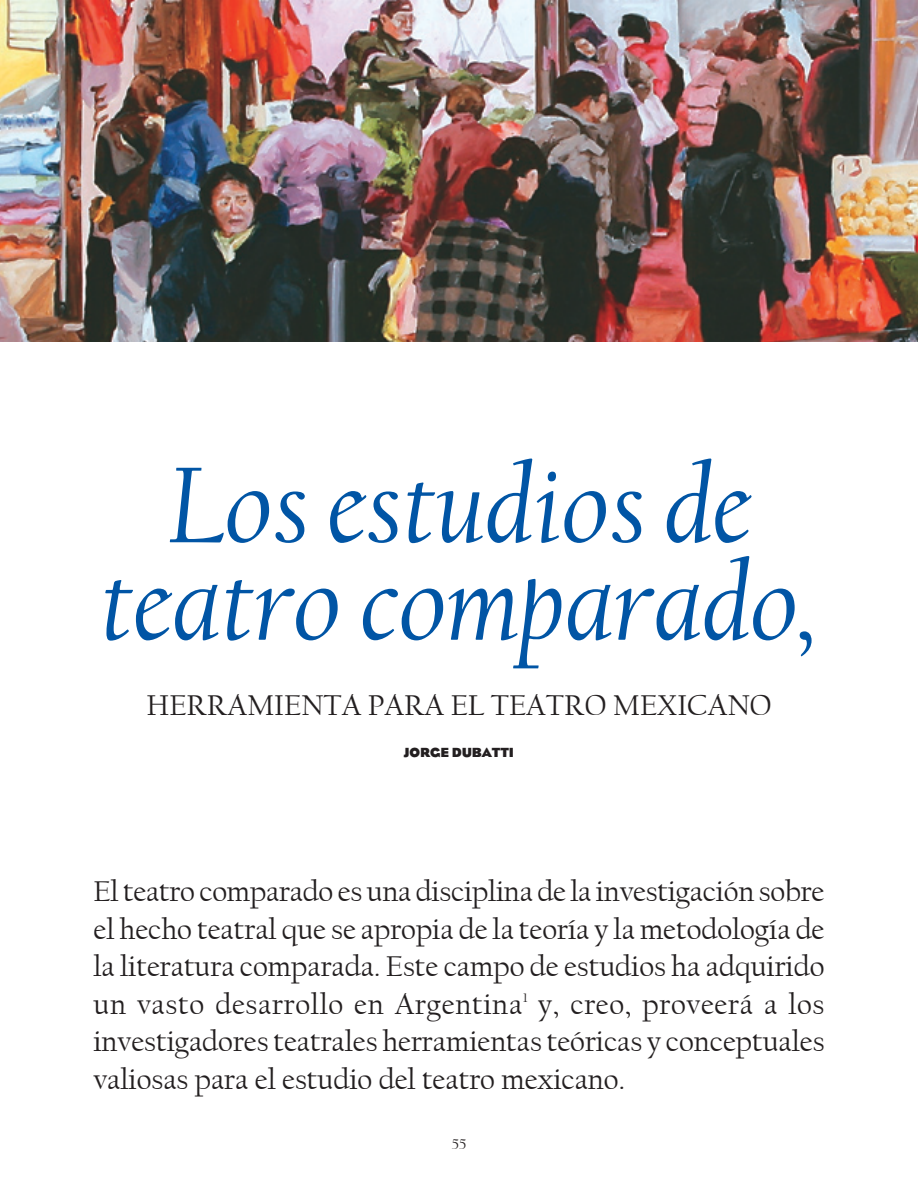
<style>
.page{position:relative;width:918px;height:1188px;background:#fff}
.page>*{position:absolute;margin:0;border:0;box-sizing:border-box;transform-origin:0 0}
.t1{font:italic 112.5px/97.5px "Californian FB";color:#0155a5;text-align:center}
.t2{font:30px/37.5px "Californian FB";color:#231f20;text-align:justify}
.t3{font:15px "Californian FB";color:#231f20}
.t4{font:700 13.5px "Eagle";letter-spacing:-.01em;color:#231f20}
.t5{font:13.05px "Californian FB";color:#231f20}
</style>
<div class="page">
<img style="left:0;top:0;width:918px;height:342px">
<h1 class="t1" style="left:100px;top:459px;width:719px">Los estudios de teatro comparado,</h1>
<p class="t2" style="left:147px;top:687px;width:176px">herramienta</p>
<p class="t2" style="left:368px;top:687px;width:341px">para el teatro mexican</p>
<p class="t2" style="left:750px;top:687px;width:23px">o</p>
<p class="t4" style="left:404px;top:745px;width:112px">JORGE DUBATTI</p>
<p class="t2" style="left:94px;top:873px;width:732px">El teatro comparado es una disciplina de la investigación sobre el hecho teatral que se apropia de la teoría y la metodología de la literatura comparada. Este campo de estudios ha adquirido un vasto desarrollo en Argentina</p>
<p class="t2" style="left:94px;top:985px;width:733px;text-indent:445px">y, creo, proveerá a los investigadores teatrales herramientas teóricas y conceptuales valiosas para el estudio del teatro mexicano.</p>
<p class="t5" style="left:523px;top:990px;width:5px">1</p>
<p class="t3" style="left:452px;top:1135px;width:16px">55</p>
</div>
